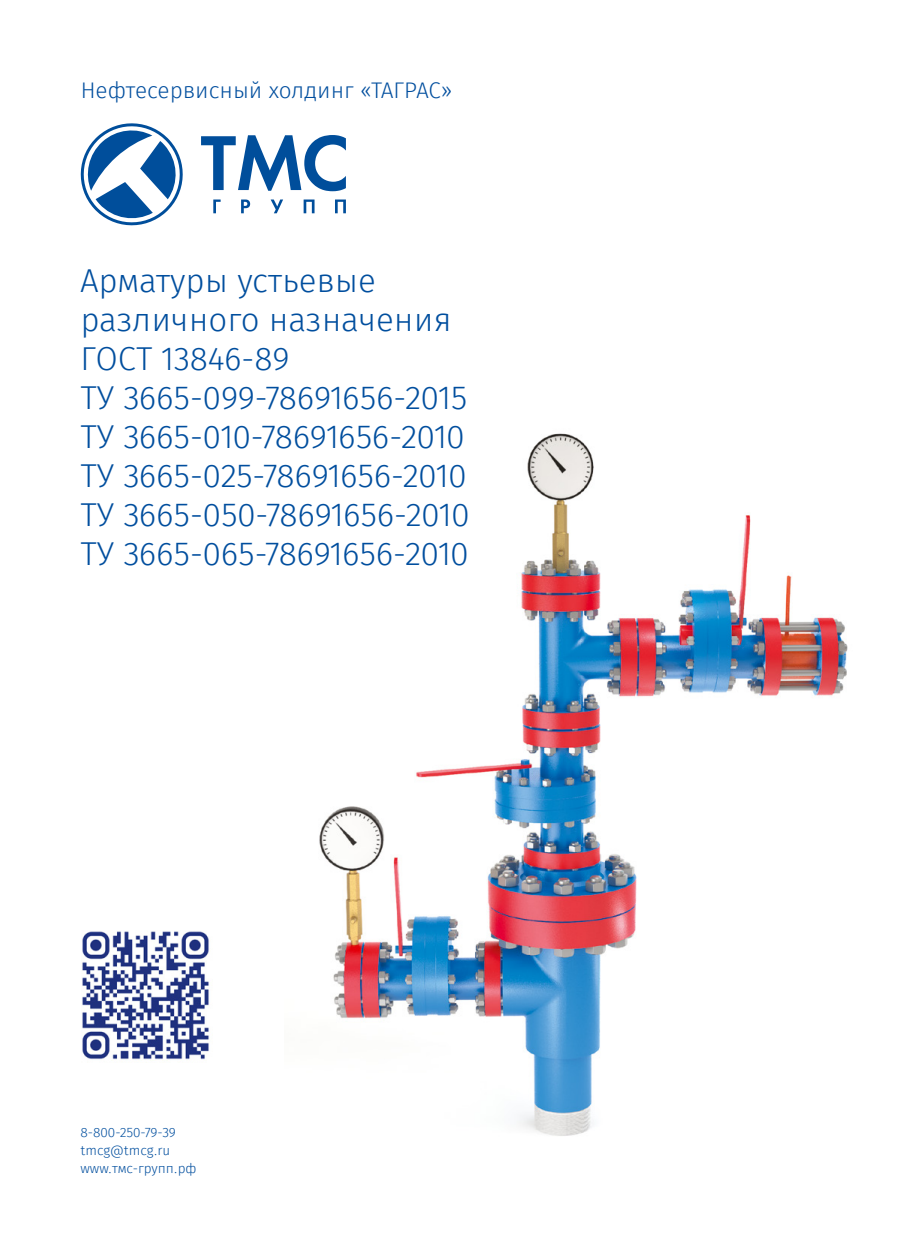
<style>
.page{position:relative;width:910px;height:1259px;background:#fff}
.page>*{position:absolute;margin:0;border:0;box-sizing:border-box;transform-origin:0 0}
.t1{font:300 33px/39px "Fira Sans";color:#004e9e}
.t2{font:300 22.5px "Fira Sans";color:#004e9e}
.t3{font:300 13.5px/18px "Fira Sans";color:#004e9e}
</style>
<div class="page">
<img style="left:319px;top:433px;width:529px;height:703px">
<svg style="left:80px;top:123px;width:266px;height:103px"></svg>
<img style="left:82px;top:931px;width:127px;height:130px">
<p class="t2" style="left:81px;top:75px;width:373px">Нефтесервисный холдинг «ТАГРАС»</p>
<p class="t1" style="left:80px;top:263px;width:390px">Арматуры устьевые различного назначения<br>ГОСТ 13846-89<br>ТУ 3665-099-78691656-2015<br>ТУ 3665-010-78691656-2010<br>ТУ 3665-025-78691656-2010<br>ТУ 3665-050-78691656-2010<br>ТУ 3665-065-78691656-2010</p>
<p class="t3" style="left:80px;top:1124px;width:118px">8-800-250-79-39 tmcg@tmcg.ru www.тмс-групп.рф</p>
</div>
